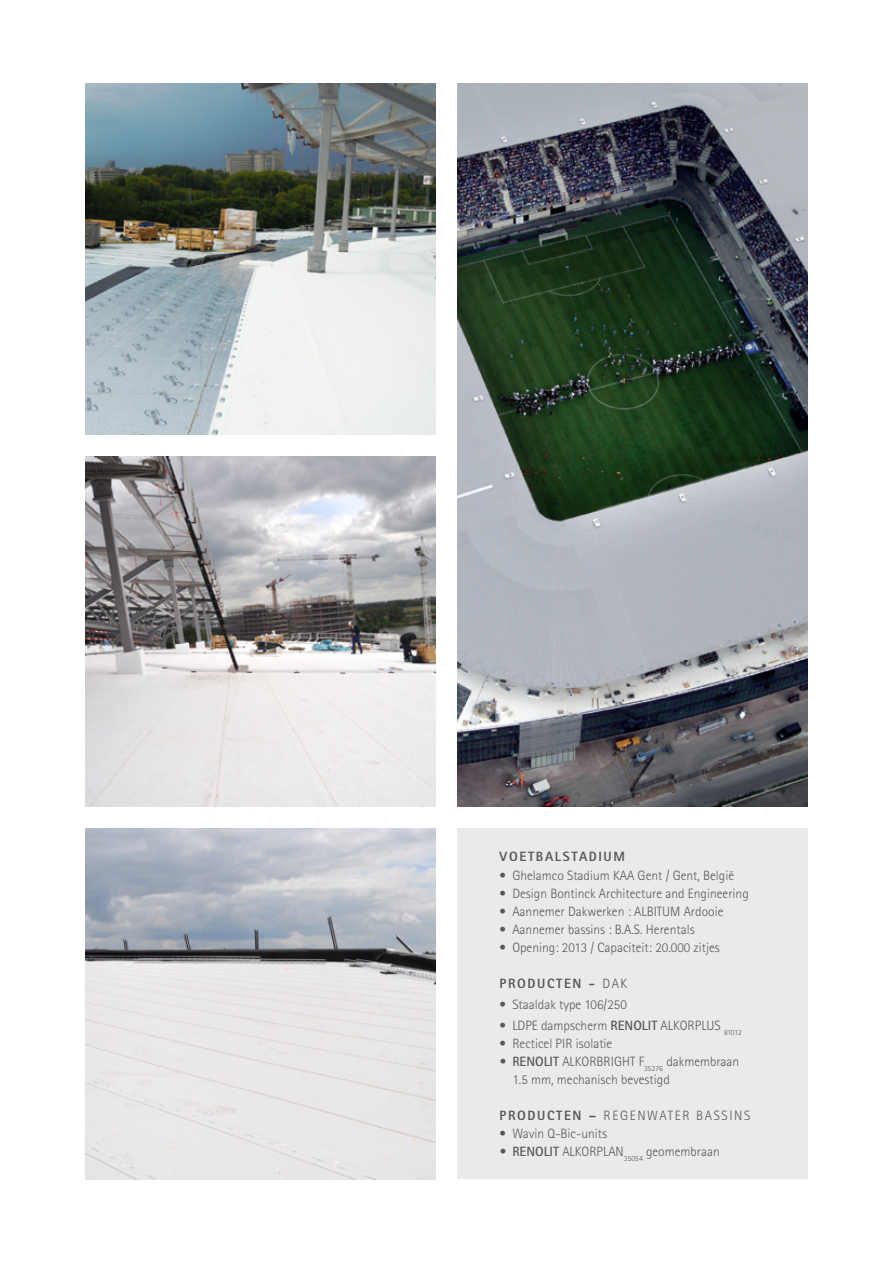
<style>
.page{position:relative;width:893px;height:1263px;background:#fff}
.page>*{position:absolute;margin:0;border:0;box-sizing:border-box;transform-origin:0 0}
.t1{font:300 13.5px/18px "Rotis Sans Serif Pro";color:#57585a}
.t2{font:800 13.5px "Rotis Sans Serif Pro";letter-spacing:.12em;color:#57585a}
.t3{font:300 13.5px "Rotis Sans Serif Pro";letter-spacing:.12em;color:#57585a}
.s1{font-weight:300}
.s2{font-weight:700}
.s3{font-weight:800}
</style>
<div class="page">
<img style="left:457px;top:84px;width:351px;height:723px">
<img style="left:85px;top:828px;width:351px;height:351px">
<img style="left:85px;top:84px;width:351px;height:351px">
<div style="left:457px;top:828px;width:351px;height:351px;background:#e6e7e9"></div>
<img style="left:85px;top:456px;width:351px;height:351px">
<p class="t2" style="left:500px;top:847px;width:127px">VOETBALSTADIUM</p>
<p class="t1" style="left:500px;top:867px;width:236px">• Ghelamco Stadium KAA Gent / Gent, België</p>
<p class="t1" style="left:500px;top:885px;width:251px">• Design Bontinck Architecture and Engineering</p>
<p class="t1" style="left:500px;top:903px;width:225px">• Aannemer Dakwerken : ALBITUM Ardooie</p>
<p class="t1" style="left:500px;top:921px;width:196px">• Aannemer bassins : B.A.S. Herentals</p>
<p class="t1" style="left:500px;top:939px;width:222px">• Opening: 2013 / Capaciteit: 20.000 zitjes</p>
<p class="t2" style="left:500px;top:975px;width:129px">PRODUCTEN - <span class="s1">DAK</span></p>
<p class="t1" style="left:500px;top:996px;width:129px">• Staaldak type 106/250</p>
<p class="t1" style="left:500px;top:1017px;width:244px">• LDPE dampscherm <span class="s2">RENOLIT</span> ALKORPLUS <sub>81012</sub></p>
<p class="t1" style="left:500px;top:1035px;width:114px">• Recticel PIR isolatie</p>
<p class="t1" style="left:512px;top:1053px;width:228px;text-indent:-13px"><span class="s2">• RENOLIT</span> ALKORBRIGHT F<sub>35276</sub> dakmembraan<br>1.5 mm, mechanisch bevestigd</p>
<p class="t3" style="left:500px;top:1108px;width:252px"><span class="s3">PRODUCTEN –</span> REGENWATER BASSINS</p>
<p class="t1" style="left:500px;top:1125px;width:109px">• Wavin Q-Bic-units</p>
<p class="t1" style="left:500px;top:1143px;width:222px"><span class="s2">• RENOLIT</span> ALKORPLAN<sub>35054</sub> geomembraan</p>
</div>
